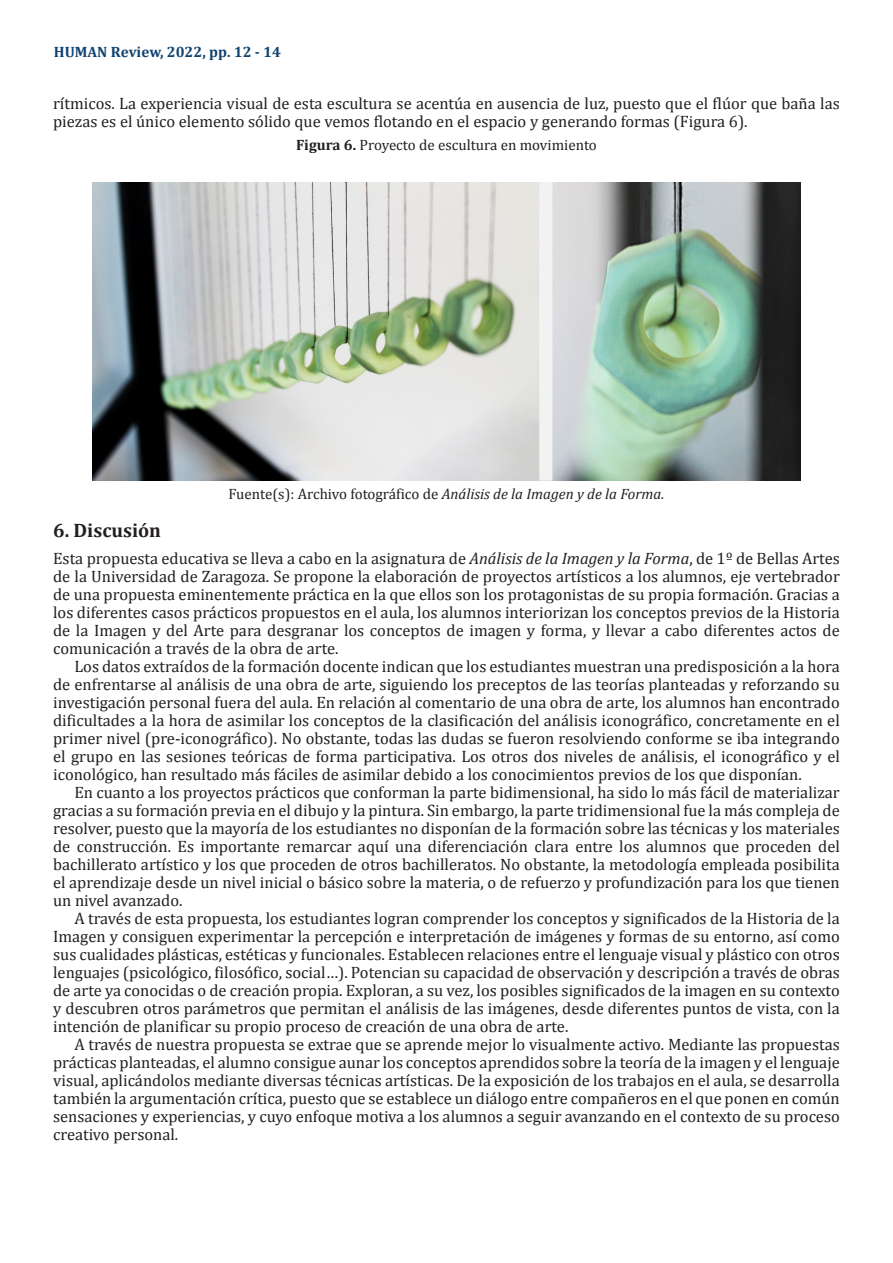
<style>
.page{position:relative;width:893px;height:1263px;background:#fff}
.page>*{position:absolute;margin:0;border:0;box-sizing:border-box;transform-origin:0 0}
.Titulo_1{font:700 19.5px "Cambria";color:#231f20}
.Parrafos-siguientes{font:16.5px/18px "Cambria";color:#231f20;text-align:justify}
.Parrafo-Arranque{font:16.5px/18px "Cambria";color:#231f20;text-align:justify}
.Fuente-Tablas{font:16.5px/18px "Cambria";color:#231f20}
.Fuente-Tablas-2{font:15px "Cambria";color:#231f20}
.Fuente-Tablas-3{font:700 15px "Cambria";color:#104370}
.s1{font-weight:700}
.s2{font-style:italic}
</style>
<div class="page">
<img style="left:93px;top:182px;width:707px;height:299px">
<p class="Fuente-Tablas-3" style="left:54px;top:41px;width:229px">HUMAN Review, 2022, pp. 12 - 14</p>
<p class="Fuente-Tablas" style="left:53px;top:94px;width:788px">rítmicos. La experiencia visual de esta escultura se acentúa en ausencia de luz, puesto que el flúor que baña las piezas es el único elemento sólido que vemos flotando en el espacio y generando formas (Figura 6).</p>
<p class="Fuente-Tablas-2" style="left:296px;top:136px;width:302px"><span class="s1">Figura 6.</span> Proyecto de escultura en movimiento</p>
<p class="Fuente-Tablas-2" style="left:228px;top:485px;width:437px">Fuente(s): Archivo fotográfico de <span class="s2">Análisis de la Imagen y de la Forma.</span></p>
<p class="Titulo_1" style="left:53px;top:517px;width:109px">6. Discusión</p>
<p class="Parrafo-Arranque" style="left:53px;top:549px;width:788px">Esta propuesta educativa se lleva a cabo en la asignatura de <span class="s2">Análisis de la Imagen y la Forma</span>, de 1º de Bellas Artes de la Universidad de Zaragoza. Se propone la elaboración de proyectos artísticos a los alumnos, eje vertebrador de una propuesta eminentemente práctica en la que ellos son los protagonistas de su propia formación. Gracias a los diferentes casos prácticos propuestos en el aula, los alumnos interiorizan los conceptos previos de la Historia de la Imagen y del Arte para desgranar los conceptos de imagen y forma, y llevar a cabo diferentes actos de comunicación a través de la obra de arte.</p>
<p class="Parrafos-siguientes" style="left:53px;top:657px;width:788px;text-indent:21px">Los datos extraídos de la formación docente indican que los estudiantes muestran una predisposición a la hora de enfrentarse al análisis de una obra de arte, siguiendo los preceptos de las teorías planteadas y reforzando su investigación personal fuera del aula. En relación al comentario de una obra de arte, los alumnos han encontrado dificultades a la hora de asimilar los conceptos de la clasificación del análisis iconográfico, concretamente en el primer nivel (pre-iconográfico). No obstante, todas las dudas se fueron resolviendo conforme se iba integrando el grupo en las sesiones teóricas de forma participativa. Los otros dos niveles de análisis, el iconográfico y el iconológico, han resultado más fáciles de asimilar debido a los conocimientos previos de los que disponían.</p>
<p class="Parrafos-siguientes" style="left:53px;top:783px;width:788px;text-indent:21px">En cuanto a los proyectos prácticos que conforman la parte bidimensional, ha sido lo más fácil de materializar gracias a su formación previa en el dibujo y la pintura. Sin embargo, la parte tridimensional fue la más compleja de resolver, puesto que la mayoría de los estudiantes no disponían de la formación sobre las técnicas y los materiales de construcción. Es importante remarcar aquí una diferenciación clara entre los alumnos que proceden del bachillerato artístico y los que proceden de otros bachilleratos. No obstante, la metodología empleada posibilita el aprendizaje desde un nivel inicial o básico sobre la materia, o de refuerzo y profundización para los que tienen un nivel avanzado.</p>
<p class="Parrafos-siguientes" style="left:53px;top:909px;width:788px;text-indent:21px">A través de esta propuesta, los estudiantes logran comprender los conceptos y significados de la Historia de la Imagen y consiguen experimentar la percepción e interpretación de imágenes y formas de su entorno, así como sus cualidades plásticas, estéticas y funcionales. Establecen relaciones entre el lenguaje visual y plástico con otros lenguajes (psicológico, filosófico, social…). Potencian su capacidad de observación y descripción a través de obras de arte ya conocidas o de creación propia. Exploran, a su vez, los posibles significados de la imagen en su contexto y descubren otros parámetros que permitan el análisis de las imágenes, desde diferentes puntos de vista, con la intención de planificar su propio proceso de creación de una obra de arte.</p>
<p class="Parrafos-siguientes" style="left:53px;top:1035px;width:788px;text-indent:21px">A través de nuestra propuesta se extrae que se aprende mejor lo visualmente activo. Mediante las propuestas prácticas planteadas, el alumno consigue aunar los conceptos aprendidos sobre la teoría de la imagen y el lenguaje visual, aplicándolos mediante diversas técnicas artísticas. De la exposición de los trabajos en el aula, se desarrolla también la argumentación crítica, puesto que se establece un diálogo entre compañeros en el que ponen en común sensaciones y experiencias, y cuyo enfoque motiva a los alumnos a seguir avanzando en el contexto de su proceso creativo personal.</p>
</div>
